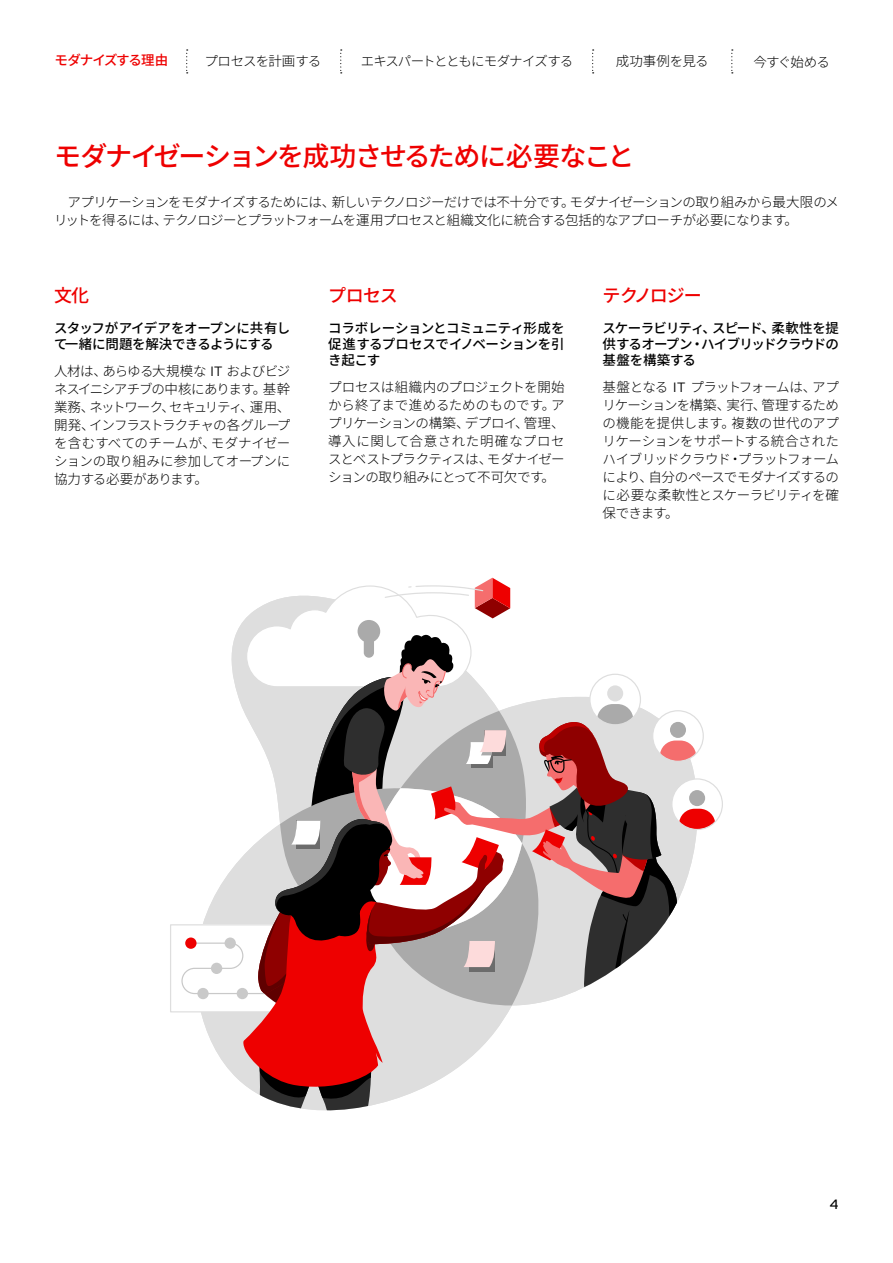
<style>
.page{position:relative;width:893px;height:1263px;background:#fff}
.page>*{position:absolute;margin:0;border:0;box-sizing:border-box;transform-origin:0 0}
.t1{font:500 27px "Noto Sans JP";letter-spacing:-.065em;color:#e00}
.t2{font:500 18px "Noto Sans JP";letter-spacing:-.045em;color:#e00}
.t3{font:300 13.5px/18px "Noto Sans JP";letter-spacing:-.045em;color:#000;text-align:justify}
.t4{font:500 13.5px/16.2px "Noto Sans JP";letter-spacing:-.04em;color:#000;text-align:justify}
.t5{font:300 13.5px "Noto Sans JP";letter-spacing:-.085em;color:#000}
.t6{font:500 13.5px "Noto Sans JP";letter-spacing:-.075em;color:#e00}
.t7{font:300 13.5px "Noto Sans JP";letter-spacing:-.005em;color:#000}
.t8{font:500 13.5px "Red Hat Display";color:#000}
.s1{font-family:"Red Hat Text";font-weight:400}
</style>
<div class="page">
<div style="left:170px;top:924px;width:115px;height:88px;border:1px solid #dedede"></div>
<svg style="left:181px;top:578px;width:534px;height:533px"></svg>
<svg style="left:186px;top:49px;width:2px;height:24px"></svg>
<svg style="left:592px;top:49px;width:2px;height:24px"></svg>
<svg style="left:340px;top:49px;width:2px;height:24px"></svg>
<svg style="left:731px;top:49px;width:2px;height:24px"></svg>
<p class="t6" style="left:54px;top:53px;width:115px">モダナイズする理由</p>
<p class="t3" style="left:205px;top:52px;width:118px">プロセスを計画する</p>
<p class="t5" style="left:361px;top:54px;width:214px">エキスパートとともにモダナイズする</p>
<p class="t7" style="left:616px;top:54px;width:94px">成功事例を見る</p>
<p class="t3" style="left:753px;top:53px;width:78px">今すぐ始める</p>
<h1 class="t1" style="left:54px;top:141px;width:582px">モダナイゼーションを成功させるために必要なこと</h1>
<p class="t3" style="left:54px;top:193px;width:786px">　アプリケーションをモダナイズするためには、新しいテクノロジーだけでは不十分です。モダナイゼーションの取り組みから最大限のメリットを得るには、テクノロジーとプラットフォームを運用プロセスと組織文化に統合する包括的なアプローチが必要になります。</p>
<h2 class="t2" style="left:54px;top:285px;width:37px">文化</h2>
<p class="t4" style="left:54px;top:320px;width:238px">スタッフがアイデアをオープンに共有して一緒に問題を解決できるようにする</p>
<p class="t3" style="left:54px;top:362px;width:238px">人材は、あらゆる大規模な <span class="s1">IT</span> およびビジネスイニシアチブの中核にあります。基幹業務、ネットワーク、セキュリティ、運用、開発、インフラストラクチャの各グループを含むすべてのチームが、モダナイゼーションの取り組みに参加してオープンに協力する必要があります。</p>
<h2 class="t2" style="left:328px;top:285px;width:71px">プロセス</h2>
<p class="t4" style="left:328px;top:320px;width:238px">コラボレーションとコミュニティ形成を促進するプロセスでイノベーションを引き起こす</p>
<p class="t3" style="left:328px;top:379px;width:238px">プロセスは組織内のプロジェクトを開始から終了まで進めるためのものです。アプリケーションの構築、デプロイ、管理、導入に関して合意された明確なプロセスとベストプラクティスは、モダナイゼーションの取り組みにとって不可欠です。</p>
<h2 class="t2" style="left:603px;top:285px;width:101px">テクノロジー</h2>
<p class="t4" style="left:603px;top:320px;width:238px">スケーラビリティ、スピード、柔軟性を提供するオープン・ハイブリッドクラウドの基盤を構築する</p>
<p class="t3" style="left:603px;top:379px;width:238px">基盤となる <span class="s1">IT</span> プラットフォームは、アプリケーションを構築、実行、管理するための機能を提供します。複数の世代のアプリケーションをサポートする統合されたハイブリッドクラウド・プラットフォームにより、自分のペースでモダナイズするのに必要な柔軟性とスケーラビリティを確保できます。</p>
<p class="t8" style="left:830px;top:1196px;width:10px">4</p>
</div>
